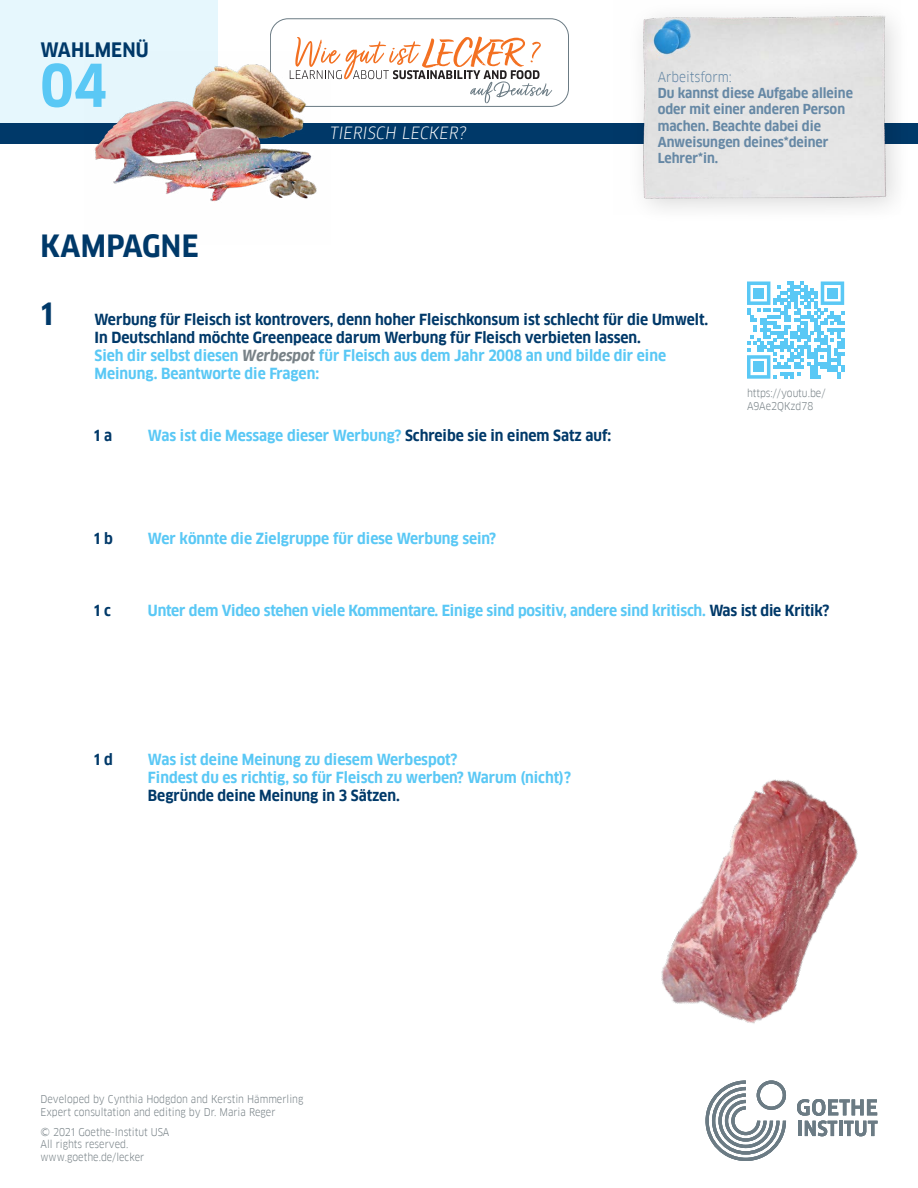
<style>
.page{position:relative;width:918px;height:1188px;background:#fff}
.page>*{position:absolute;margin:0;border:0;box-sizing:border-box;transform-origin:0 0}
.t1{font:700 57.6px "Goethe FF Clan";color:#5ac8f5}
.t2{font:700 30px "Goethe FF Clan";letter-spacing:.01em;color:#003969}
.t3{font:700 19.5px "Goethe FF Clan";letter-spacing:.01em;color:#003969}
.t4{font:italic 16.5px "Goethe FF Clan";letter-spacing:.01em;color:#fff}
.t5{font:700 15px/18px "Goethe FF Clan";color:#003969}
.t6{font:700 15px/18px "Goethe FF Clan";letter-spacing:-.005em;color:#5ac8f5}
.t7{font:700 13.5px/16.2px "Goethe FF Clan";color:#6688a5}
.t8{font:13.5px "Goethe FF Clan";color:#6688a5}
.t9{font:10.5px/12.6px "Goethe FF Clan";color:#788287}
.s1{color:#5ac8f5}
.s2{font-style:italic;color:#788287}
.s3{color:#003969}
</style>
<div class="page">
<div style="left:0;top:0;width:217px;height:135px;background:#e6f7fd"></div>
<div style="left:0;top:123px;width:918px;height:21px;background:#003969"></div>
<svg style="left:706px;top:1121px;width:80px;height:40px"></svg>
<svg style="left:798px;top:1121px;width:79px;height:15px"></svg>
<div style="left:270px;top:18px;width:299px;height:89px;border:1px solid #6b7b84;border-radius:18px"></div>
<svg style="left:296px;top:37px;width:256px;height:66px"></svg>
<img style="left:94px;top:52px;width:237px;height:150px">
<div style="left:626px;top:0;width:286px;height:225px;background:#fdfdfd"></div>
<img style="left:626px;top:15px;width:275px;height:194px">
<svg style="left:747px;top:281px;width:97px;height:98px"></svg>
<div style="left:754px;top:288px;width:10px;height:10px;background:#5ac8f5"></div>
<div style="left:827px;top:288px;width:10px;height:10px;background:#5ac8f5"></div>
<div style="left:754px;top:362px;width:10px;height:10px;background:#5ac8f5"></div>
<img style="left:661px;top:779px;width:217px;height:342px">
<h3 class="t3" style="left:41px;top:38px;width:110px">WAHLMENÜ</h3>
<h1 class="t1" style="left:40px;top:52px;width:68px">04</h1>
<p class="t8" style="left:658px;top:69px;width:76px">Arbeitsform:</p>
<p class="t7" style="left:658px;top:85px;width:197px">Du kannst diese Aufgabe alleine oder mit einer anderen Person machen. Beachte dabei die<br>Anweisungen deines*deiner<br>Lehrer*in.</p>
<p class="t4" style="left:330px;top:123px;width:138px">TIERISCH LECKER?</p>
<h2 class="t2" style="left:41px;top:229px;width:159px">KAMPAGNE</h2>
<h2 class="t2" style="left:40px;top:296px;width:14px">1</h2>
<p class="t5" style="left:94px;top:310px;width:615px">Werbung für Fleisch ist kontrovers, denn hoher Fleischkonsum ist schlecht für die Umwelt.<br>In Deutschland möchte Greenpeace darum Werbung für Fleisch verbieten lassen.<br><span class="s1">Sieh dir selbst diesen</span> <span class="s2">Werbespot</span> <span class="s1">für Fleisch aus dem Jahr 2008 an und bilde dir eine Meinung. Beantworte die Fragen:</span></p>
<p class="t5" style="left:94px;top:427px;width:20px">1 a</p>
<p class="t6" style="left:148px;top:427px;width:465px">Was ist die Message dieser Werbung? <span class="s3">Schreibe sie in einem Satz auf:</span></p>
<p class="t5" style="left:94px;top:530px;width:20px">1 b</p>
<p class="t6" style="left:148px;top:530px;width:350px">Wer könnte die Zielgruppe für diese Werbung sein?</p>
<p class="t9" style="left:747px;top:387px;width:80px">https://youtu.be/<br>A9Ae2QKzd78</p>
<p class="t5" style="left:94px;top:602px;width:18px">1 c</p>
<p class="t6" style="left:148px;top:602px;width:683px">Unter dem Video stehen viele Kommentare. Einige sind positiv, andere sind kritisch. <span class="s3">Was ist die Kritik?</span></p>
<p class="t5" style="left:94px;top:750px;width:20px">1 d</p>
<p class="t6" style="left:148px;top:750px;width:425px">Was ist deine Meinung zu diesem Werbespot?<br>Findest du es richtig, so für Fleisch zu werben? Warum (nicht)?</p>
<p class="t5" style="left:148px;top:786px;width:253px">Begründe deine Meinung in 3 Sätzen.</p>
<p class="t9" style="left:40px;top:1093px;width:264px">Developed by Cynthia Hodgdon and Kerstin Hämmerling<br>Expert consultation and editing by Dr. Maria Reger</p>
<p class="t9" style="left:40px;top:1126px;width:131px">© 2021 Goethe-Institut USA<br>All rights reserved. www.goethe.de/lecker</p>
</div>
